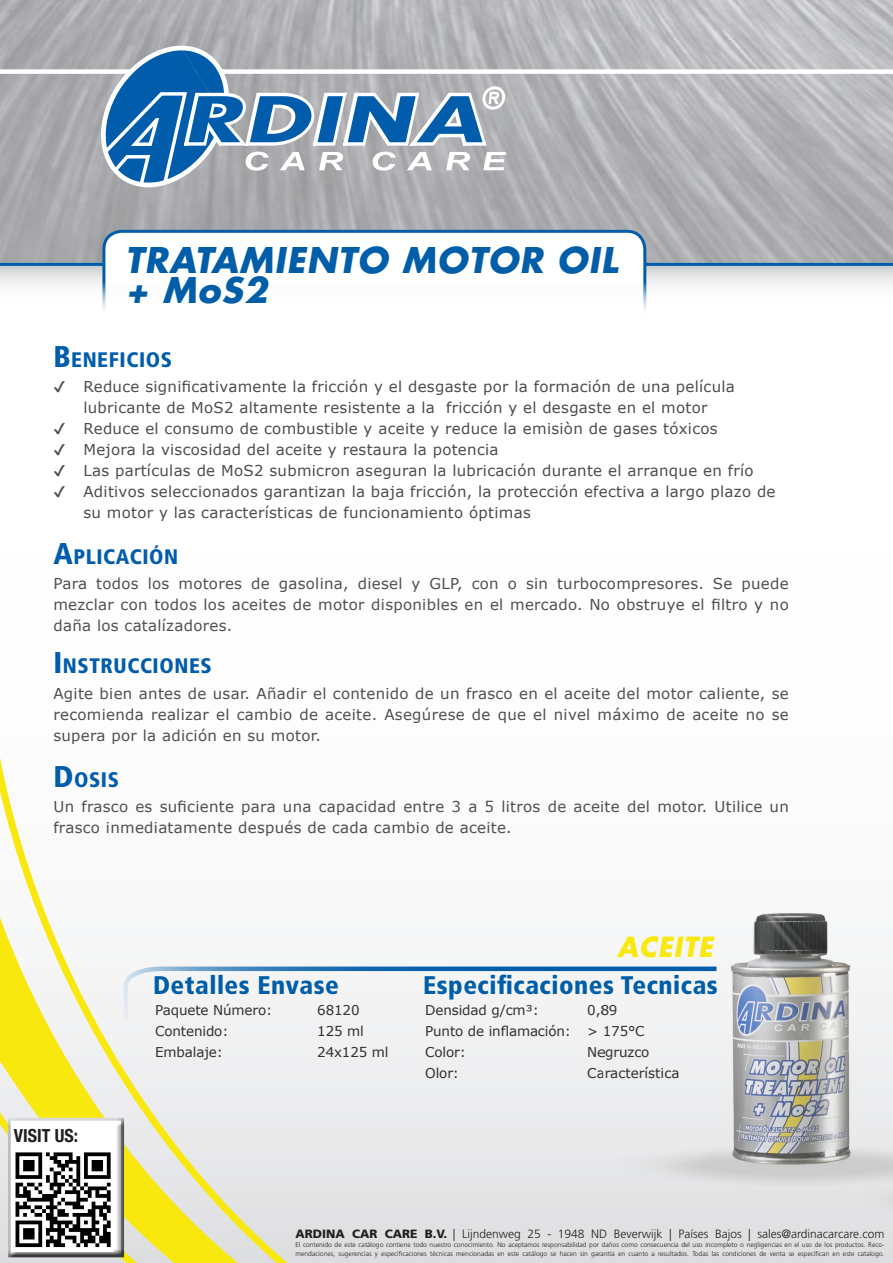
<style>
.page{position:relative;width:893px;height:1263px;background:#fff}
.page>*{position:absolute;margin:0;border:0;box-sizing:border-box;transform-origin:0 0}
.t1{font:italic 700 34.5px "Futura";letter-spacing:.03em;color:#005ea9}
.t2{font:italic 700 27px "Futura";letter-spacing:.03em;color:#f9e80e}
.t3{font:900 condensed 25.5px "Frutiger LT Std";letter-spacing:.02em;color:#005ea9}
.t4{font:900 condensed 21px "Frutiger LT Std";letter-spacing:.03em;color:#015dab}
.t5{font:700 condensed 18px "Helvetica Neue LT Com";color:#231f20}
.t6{font:15px/21px "Verdana";letter-spacing:.02em;color:#4e4f50;text-align:justify}
.t7{font:15px/21px "Verdana";letter-spacing:.02em;color:#4b4c4d;text-align:center}
.t8{font:13.5px "Verdana";letter-spacing:-.01em;color:#312f30}
.t9{font:300 12px "Frutiger LT Std";color:#231f20}
.t10{font:300 6.75px/9px "Frutiger LT Std";color:#231f20}
.s1{font-size:30px}
.s2{font-family:"Meiryo UI"}
.s3{font-weight:900}
</style>
<div class="page">
<img style="left:0;top:0;width:893px;height:263px">
<div style="left:0;top:69px;width:893px;height:5px;background:#fff"></div>
<svg style="left:96px;top:43px;width:410px;height:147px;background:#8aa4bb"></svg>
<svg style="left:533px;top:1021px;width:290px;height:242px;background:#e5e5e6"></svg>
<svg style="left:0;top:266px;width:893px;height:40px"></svg>
<hr style="left:0;top:263px;width:893px;height:3px;background:#015dab">
<svg style="left:0;top:757px;width:533px;height:506px;fill:#f6f2f3"></svg>
<div style="left:104px;top:231px;width:541px;height:135px;background:#fff;border-radius:18px"></div>
<div style="left:102px;top:230px;width:544px;height:137px;border:3px solid #005daa;border-radius:18px"></div>
<svg style="left:122px;top:965px;width:481px;height:56px"></svg>
<img style="left:603px;top:913px;width:220px;height:318px">
<img style="left:823px;top:915px;width:70px;height:348px">
<div style="left:8px;top:1117px;width:117px;height:141px;background:#231f20;opacity:.75"></div>
<img style="left:11px;top:1149px;width:102px;height:102px">
<p class="t1" style="left:125px;top:236px;width:494px">TRATAMIENTO MOTOR OIL</p>
<p class="t1" style="left:125px;top:266px;width:144px">+ MoS2</p>
<p class="t4" style="left:53px;top:347px;width:120px"><span class="s1">B</span>ENEFICIOS</p>
<p class="t7" style="left:53px;top:376px;width:683px"><span class="s2">✔</span> Reduce significativamente la fricción y el desgaste por la formación de una película lubricante de MoS2 altamente resistente a la fricción y el desgaste en el motor</p>
<p class="t7" style="left:53px;top:418px;width:666px"><span class="s2">✔</span> Reduce el consumo de combustible y aceite y reduce la emisiòn de gases tóxicos</p>
<p class="t7" style="left:53px;top:439px;width:447px"><span class="s2">✔</span> Mejora la viscosidad del aceite y restaura la potencia</p>
<p class="t7" style="left:53px;top:460px;width:702px"><span class="s2">✔</span> Las partículas de MoS2 submicron aseguran la lubricación durante el arranque en frío</p>
<p class="t7" style="left:83px;top:481px;width:694px;text-align:left;text-indent:-30px"><span class="s2">✔</span> Aditivos seleccionados garantizan la baja fricción, la protección efectiva a largo plazo de su motor y las características de funcionamiento óptimas</p>
<p class="t4" style="left:53px;top:544px;width:126px"><span class="s1">A</span>PLICACIÓN</p>
<p class="t6" style="left:53px;top:573px;width:737px">Para todos los motores de gasolina, diesel y GLP, con o sin turbocompresores. Se puede mezclar con todos los aceites de motor disponibles en el mercado. No obstruye el filtro y no daña los catalízadores.</p>
<p class="t4" style="left:53px;top:653px;width:160px"><span class="s1">I</span> NSTRUCCIONES</p>
<p class="t6" style="left:53px;top:682px;width:737px">Agite bien antes de usar. Añadir el contenido de un frasco en el aceite del motor caliente, se recomienda realizar el cambio de aceite. Asegúrese de que el nivel máximo de aceite no se supera por la adición en su motor.</p>
<p class="t4" style="left:53px;top:767px;width:67px"><span class="s1">D</span>OSIS</p>
<p class="t6" style="left:53px;top:796px;width:737px">Un frasco es suficiente para una capacidad entre 3 a 5 litros de aceite del motor. Utilice un frasco inmediatamente después de cada cambio de aceite.</p>
<p class="t2" style="left:617px;top:928px;width:97px">ACEITE</p>
<p class="t3" style="left:153px;top:970px;width:187px">Detalles Envase</p>
<p class="t3" style="left:423px;top:970px;width:296px">Especificaciones Tecnicas</p>
<p class="t5" style="left:14px;top:1125px;width:66px">VISIT US:</p>
<p class="t8" style="left:155px;top:1001px;width:119px">Paquete Número:</p>
<p class="t8" style="left:317px;top:1001px;width:44px">68120</p>
<p class="t8" style="left:425px;top:1001px;width:115px">Densidad g/cm³:</p>
<p class="t8" style="left:587px;top:1001px;width:32px">0,89</p>
<p class="t8" style="left:155px;top:1022px;width:75px">Contenido:</p>
<p class="t8" style="left:317px;top:1022px;width:48px">125 ml</p>
<p class="t8" style="left:425px;top:1022px;width:221px">Punto de inflamación: &gt; 175°C</p>
<p class="t8" style="left:155px;top:1043px;width:69px">Embalaje:</p>
<p class="t8" style="left:317px;top:1043px;width:73px">24x125 ml</p>
<p class="t8" style="left:425px;top:1043px;width:42px">Color:</p>
<p class="t8" style="left:587px;top:1043px;width:64px">Negruzco</p>
<p class="t8" style="left:425px;top:1064px;width:35px">Olor:</p>
<p class="t8" style="left:587px;top:1064px;width:94px">Característica</p>
<p class="t9" style="left:296px;top:1227px;width:590px"><span class="s3">ARDINA CAR CARE B.V.</span> | Lijndenweg 25 - 1948 ND Beverwijk | Países Bajos | sales@ardinacarcare.com</p>
<p class="t10" style="left:296px;top:1240px;width:590px">El contenido de este catálogo contiene todo nuestro conocimiento. No aceptamos responsabilidad por daños como consecuencia del uso incompleto o negligencias en el uso de los productos. Reco&shy;mendaciones, sugerencias y especificaciones técnicas mencionadas en este catálogo se hacen sin garantía en cuanto a resultados. Todas las condiciones de venta se especifican en este catalogo.</p>
</div>
